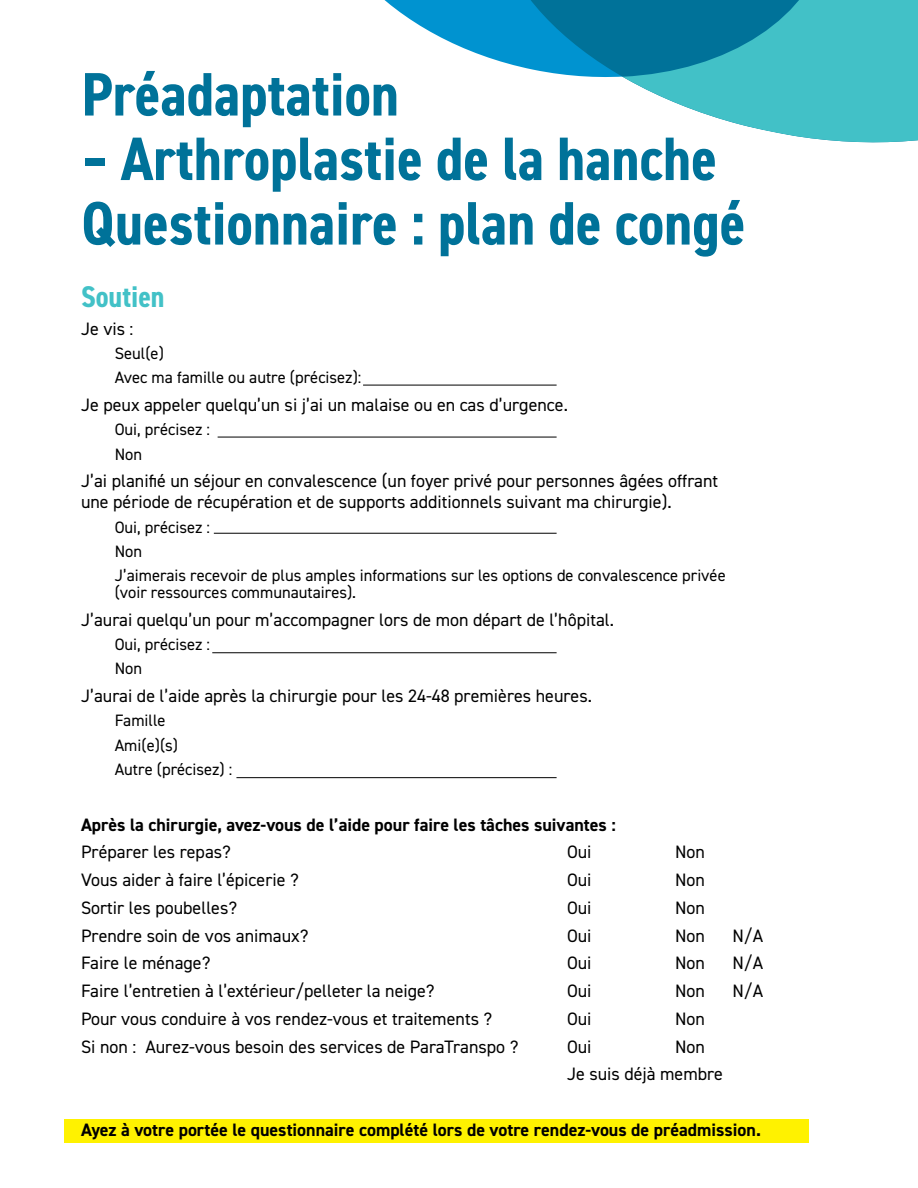
<style>
.page{position:relative;width:918px;height:1188px;background:#fff}
.page>*{position:absolute;margin:0;border:0;box-sizing:border-box;transform-origin:0 0}
.t1{font:700 condensed 61.5px/64.5px "DIN2014";color:#007299}
.t2{font:700 condensed 30px "DIN2014";color:#42c1c7}
.t3{font:18px/21px "DIN2014";color:#000}
.t4{font:700 18px "DIN2014";color:#000}
.t5{font:16.5px/24.3px "DIN2014";color:#000}
</style>
<div class="page">
<svg style="left:384px;top:0;width:92px;height:53px;fill:#0093d0"></svg>
<svg style="left:476px;top:0;width:147px;height:77px;background:#1791c0"></svg>
<svg style="left:623px;top:0;width:295px;height:143px;background:#4cb7c4"></svg>
<div style="left:64px;top:1119px;width:744px;height:24px;background:#fff200"></div>
<hr style="left:363px;top:385px;width:194px;height:1px;background:#000">
<hr style="left:218px;top:437px;width:339px;height:1px;background:#000">
<hr style="left:214px;top:533px;width:343px;height:1px;background:#000">
<hr style="left:212px;top:653px;width:345px;height:1px;background:#000">
<hr style="left:236px;top:777px;width:321px;height:1px;background:#000">
<h1 class="t1" style="left:81px;top:61px;width:319px">Préadaptation</h1>
<h1 class="t1" style="left:81px;top:126px;width:666px">– Arthroplastie de la hanche<br>Questionnaire : plan de congé</h1>
<h2 class="t2" style="left:81px;top:277px;width:85px">Soutien</h2>
<p class="t3" style="left:81px;top:318px;width:54px">Je vis :</p>
<p class="t5" style="left:115px;top:341px;width:248px">Seul(e)<br>Avec ma famille ou autre (précisez):</p>
<p class="t3" style="left:81px;top:394px;width:488px">Je peux appeler quelqu’un si j’ai un malaise ou en cas d’urgence.</p>
<p class="t5" style="left:115px;top:417px;width:97px">Oui, précisez :<br>Non</p>
<p class="t3" style="left:81px;top:470px;width:639px">J’ai planifié un séjour en convalescence (un foyer privé pour personnes âgées offrant une période de récupération et de supports additionnels suivant ma chirurgie).</p>
<p class="t5" style="left:115px;top:515px;width:612px">Oui, précisez :<br>Non<br>J’aimerais recevoir de plus amples informations sur les options de convalescence privée</p>
<p class="t5" style="left:115px;top:580px;width:243px">(voir ressources communautaires).</p>
<p class="t3" style="left:81px;top:609px;width:535px">J’aurai quelqu’un pour m’accompagner lors de mon départ de l’hôpital.</p>
<p class="t5" style="left:115px;top:632px;width:97px">Oui, précisez :<br>Non</p>
<p class="t3" style="left:81px;top:685px;width:513px">J’aurai de l’aide après la chirurgie pour les 24-48 premières heures.</p>
<p class="t5" style="left:115px;top:708px;width:119px">Famille<br>Ami(e)(s)<br>Autre (précisez) :</p>
<p class="t4" style="left:81px;top:812px;width:536px">Après la chirurgie, avez-vous de l’aide pour faire les tâches suivantes :</p>
<p class="t3" style="left:81px;top:841px;width:151px">Préparer les repas?</p>
<p class="t3" style="left:567px;top:841px;width:26px">Oui</p>
<p class="t3" style="left:675px;top:841px;width:31px">Non</p>
<p class="t3" style="left:81px;top:869px;width:219px">Vous aider à faire l’épicerie ?</p>
<p class="t3" style="left:567px;top:869px;width:26px">Oui</p>
<p class="t3" style="left:675px;top:869px;width:31px">Non</p>
<p class="t3" style="left:81px;top:897px;width:158px">Sortir les poubelles?</p>
<p class="t3" style="left:567px;top:897px;width:26px">Oui</p>
<p class="t3" style="left:675px;top:897px;width:31px">Non</p>
<p class="t3" style="left:81px;top:925px;width:229px">Prendre soin de vos animaux?</p>
<p class="t3" style="left:567px;top:925px;width:26px">Oui</p>
<p class="t3" style="left:675px;top:925px;width:31px">Non</p>
<p class="t3" style="left:732px;top:925px;width:32px">N/A</p>
<p class="t3" style="left:81px;top:952px;width:131px">Faire le ménage?</p>
<p class="t3" style="left:567px;top:952px;width:26px">Oui</p>
<p class="t3" style="left:675px;top:952px;width:31px">Non</p>
<p class="t3" style="left:732px;top:952px;width:32px">N/A</p>
<p class="t3" style="left:81px;top:980px;width:355px">Faire l’entretien à l’extérieur/pelleter la neige?</p>
<p class="t3" style="left:567px;top:980px;width:26px">Oui</p>
<p class="t3" style="left:675px;top:980px;width:31px">Non</p>
<p class="t3" style="left:732px;top:980px;width:32px">N/A</p>
<p class="t3" style="left:81px;top:1008px;width:413px">Pour vous conduire à vos rendez-vous et traitements ?</p>
<p class="t3" style="left:567px;top:1008px;width:26px">Oui</p>
<p class="t3" style="left:675px;top:1008px;width:31px">Non</p>
<p class="t3" style="left:81px;top:1036px;width:439px">Si non : Aurez-vous besoin des services de ParaTranspo ?</p>
<p class="t3" style="left:567px;top:1036px;width:26px">Oui</p>
<p class="t3" style="left:567px;top:1032px;width:158px;line-height:27.8px;text-indent:108px">Non<br>Je suis déjà membre</p>
<p class="t4" style="left:81px;top:1118px;width:682px">Ayez à votre portée le questionnaire complété lors de votre rendez-vous de préadmission.</p>
</div>
